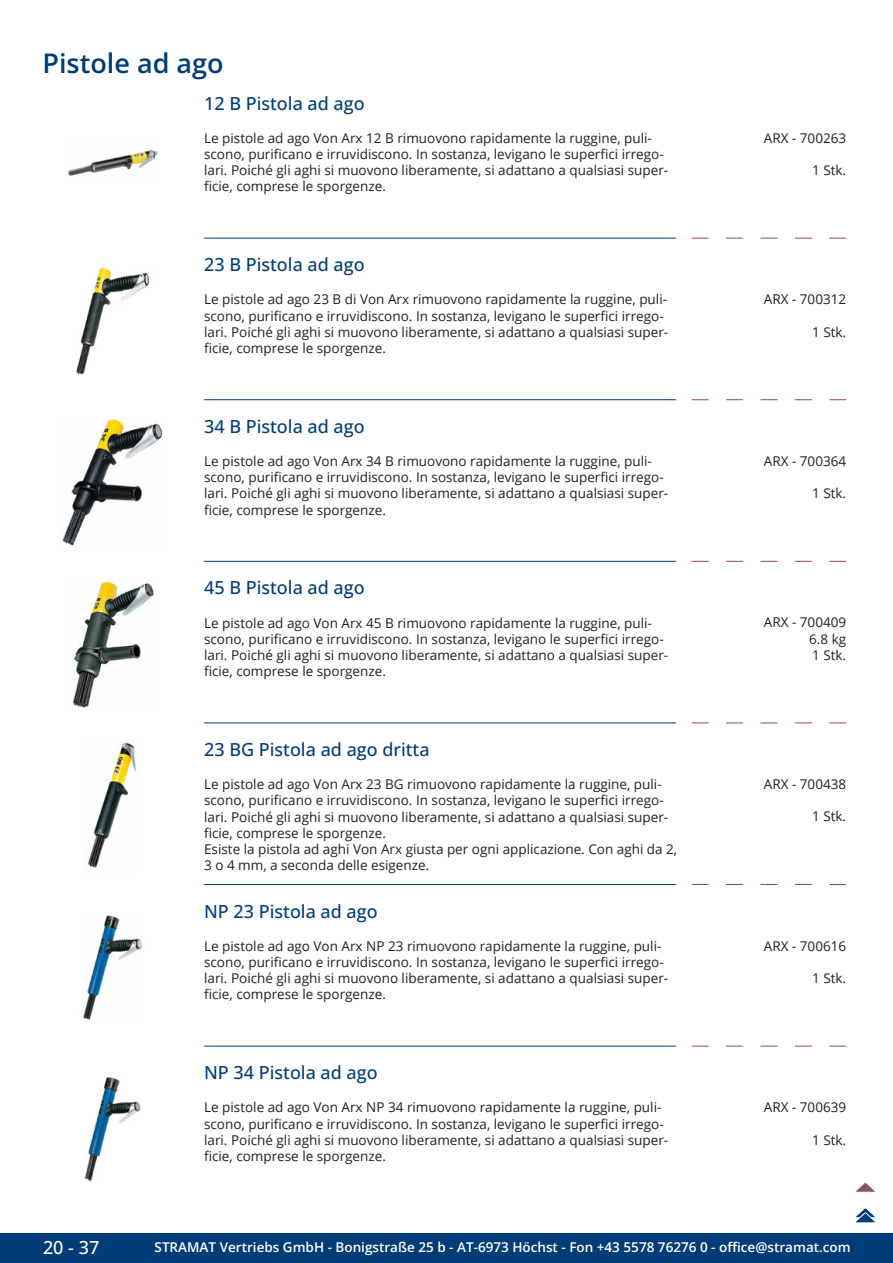
<style>
.page{position:relative;width:893px;height:1263px;background:#fff}
.page>*{position:absolute;margin:0;border:0;box-sizing:border-box;transform-origin:0 0}
.GruppeName{font:600 27px "Open Sans";color:#003d78}
.ArtikelName{font:500 18px "Open Sans";color:#003d78}
.t1{font:500 18px "Open Sans";color:#fff}
.Beschreibung{font:13.5px/16.2px "Open Sans";color:#231f20}
.ArtikelNummer{font:13.5px "Open Sans";color:#231f20}
.t2{font:600 13.5px "Open Sans";color:#fff}
</style>
<div class="page">
<div style="left:0;top:1233px;width:893px;height:30px;background:#003d78"></div>
<img style="left:68px;top:149px;width:90px;height:27px">
<img style="left:76px;top:267px;width:74px;height:108px">
<svg style="left:692px;top:238px;width:17px;height:1px"></svg>
<svg style="left:726px;top:238px;width:17px;height:1px"></svg>
<svg style="left:760px;top:238px;width:17px;height:1px"></svg>
<svg style="left:795px;top:238px;width:17px;height:1px"></svg>
<svg style="left:829px;top:238px;width:17px;height:1px"></svg>
<hr style="left:204px;top:238px;width:472px;height:1px;background:#003d78">
<img style="left:62px;top:419px;width:101px;height:127px">
<svg style="left:692px;top:399px;width:17px;height:1px"></svg>
<svg style="left:726px;top:399px;width:17px;height:1px"></svg>
<svg style="left:760px;top:399px;width:17px;height:1px"></svg>
<svg style="left:795px;top:399px;width:17px;height:1px"></svg>
<svg style="left:829px;top:399px;width:17px;height:1px"></svg>
<hr style="left:204px;top:399px;width:472px;height:1px;background:#003d78">
<img style="left:73px;top:581px;width:81px;height:127px">
<svg style="left:692px;top:561px;width:17px;height:1px"></svg>
<svg style="left:726px;top:561px;width:17px;height:1px"></svg>
<svg style="left:760px;top:561px;width:17px;height:1px"></svg>
<svg style="left:795px;top:561px;width:17px;height:1px"></svg>
<svg style="left:829px;top:561px;width:17px;height:1px"></svg>
<hr style="left:204px;top:561px;width:472px;height:1px;background:#003d78">
<img style="left:87px;top:742px;width:50px;height:126px">
<svg style="left:692px;top:723px;width:17px;height:1px"></svg>
<svg style="left:726px;top:723px;width:17px;height:1px"></svg>
<svg style="left:760px;top:723px;width:17px;height:1px"></svg>
<svg style="left:795px;top:723px;width:17px;height:1px"></svg>
<svg style="left:829px;top:723px;width:17px;height:1px"></svg>
<hr style="left:204px;top:723px;width:472px;height:1px;background:#003d78">
<img style="left:83px;top:915px;width:59px;height:105px">
<svg style="left:692px;top:884px;width:17px;height:1px"></svg>
<svg style="left:726px;top:884px;width:17px;height:1px"></svg>
<svg style="left:760px;top:884px;width:17px;height:1px"></svg>
<svg style="left:795px;top:884px;width:17px;height:1px"></svg>
<svg style="left:829px;top:884px;width:17px;height:1px"></svg>
<hr style="left:204px;top:884px;width:472px;height:1px;background:#003d78">
<img style="left:84px;top:1077px;width:57px;height:105px">
<svg style="left:692px;top:1046px;width:17px;height:1px"></svg>
<svg style="left:726px;top:1046px;width:17px;height:1px"></svg>
<svg style="left:760px;top:1046px;width:17px;height:1px"></svg>
<svg style="left:795px;top:1046px;width:17px;height:1px"></svg>
<svg style="left:829px;top:1046px;width:17px;height:1px"></svg>
<hr style="left:204px;top:1046px;width:472px;height:1px;background:#003d78">
<svg style="left:856px;top:1183px;width:19px;height:9px"></svg>
<svg style="left:855px;top:1208px;width:21px;height:15px"></svg>
<p class="GruppeName" style="left:43px;top:44px;width:183px">Pistole ad ago</p>
<p class="ArtikelName" style="left:204px;top:91px;width:162px">12 B Pistola ad ago</p>
<p class="Beschreibung" style="left:204px;top:129px;width:464px">Le pistole ad ago Von Arx 12 B rimuovono rapidamente la ruggine, puli&shy;scono, purificano e irruvidiscono. In sostanza, levigano le superfici irrego&shy;lari. Poiché gli aghi si muovono liberamente, si adattano a qualsiasi super&shy;ficie, comprese le sporgenze.</p>
<p class="ArtikelNummer" style="left:764px;top:128px;width:84px">ARX - 700263</p>
<p class="ArtikelNummer" style="left:812px;top:161px;width:36px">1 Stk.</p>
<p class="ArtikelName" style="left:204px;top:252px;width:162px">23 B Pistola ad ago</p>
<p class="Beschreibung" style="left:204px;top:291px;width:464px">Le pistole ad ago 23 B di Von Arx rimuovono rapidamente la ruggine, puli&shy;scono, purificano e irruvidiscono. In sostanza, levigano le superfici irrego&shy;lari. Poiché gli aghi si muovono liberamente, si adattano a qualsiasi super&shy;ficie, comprese le sporgenze.</p>
<p class="ArtikelNummer" style="left:764px;top:290px;width:84px">ARX - 700312</p>
<p class="ArtikelNummer" style="left:812px;top:322px;width:36px">1 Stk.</p>
<p class="ArtikelName" style="left:204px;top:414px;width:162px">34 B Pistola ad ago</p>
<p class="Beschreibung" style="left:204px;top:453px;width:464px">Le pistole ad ago Von Arx 34 B rimuovono rapidamente la ruggine, puli&shy;scono, purificano e irruvidiscono. In sostanza, levigano le superfici irrego&shy;lari. Poiché gli aghi si muovono liberamente, si adattano a qualsiasi super&shy;ficie, comprese le sporgenze.</p>
<p class="ArtikelNummer" style="left:764px;top:452px;width:84px">ARX - 700364</p>
<p class="ArtikelNummer" style="left:812px;top:484px;width:36px">1 Stk.</p>
<p class="ArtikelName" style="left:204px;top:575px;width:162px">45 B Pistola ad ago</p>
<p class="Beschreibung" style="left:204px;top:614px;width:464px">Le pistole ad ago Von Arx 45 B rimuovono rapidamente la ruggine, puli&shy;scono, purificano e irruvidiscono. In sostanza, levigano le superfici irrego&shy;lari. Poiché gli aghi si muovono liberamente, si adattano a qualsiasi super&shy;ficie, comprese le sporgenze.</p>
<p class="ArtikelNummer" style="left:764px;top:613px;width:84px">ARX - 700409</p>
<p class="ArtikelNummer" style="left:809px;top:629px;width:39px">6.8 kg</p>
<p class="ArtikelNummer" style="left:812px;top:646px;width:36px">1 Stk.</p>
<p class="ArtikelName" style="left:204px;top:737px;width:227px">23 BG Pistola ad ago dritta</p>
<p class="Beschreibung" style="left:204px;top:776px;width:475px">Le pistole ad ago Von Arx 23 BG rimuovono rapidamente la ruggine, puli&shy;scono, purificano e irruvidiscono. In sostanza, levigano le superfici irrego&shy;lari. Poiché gli aghi si muovono liberamente, si adattano a qualsiasi super&shy;ficie, comprese le sporgenze.<br>Esiste la pistola ad aghi Von Arx giusta per ogni applicazione. Con aghi da 2, 3 o 4 mm, a seconda delle esigenze.</p>
<p class="ArtikelNummer" style="left:764px;top:775px;width:84px">ARX - 700438</p>
<p class="ArtikelNummer" style="left:812px;top:807px;width:36px">1 Stk.</p>
<p class="ArtikelName" style="left:204px;top:899px;width:175px">NP 23 Pistola ad ago</p>
<p class="Beschreibung" style="left:204px;top:937px;width:464px">Le pistole ad ago Von Arx NP 23 rimuovono rapidamente la ruggine, puli&shy;scono, purificano e irruvidiscono. In sostanza, levigano le superfici irrego&shy;lari. Poiché gli aghi si muovono liberamente, si adattano a qualsiasi super&shy;ficie, comprese le sporgenze.</p>
<p class="ArtikelNummer" style="left:764px;top:936px;width:84px">ARX - 700616</p>
<p class="ArtikelNummer" style="left:812px;top:969px;width:36px">1 Stk.</p>
<p class="ArtikelName" style="left:204px;top:1060px;width:175px">NP 34 Pistola ad ago</p>
<p class="Beschreibung" style="left:204px;top:1099px;width:464px">Le pistole ad ago Von Arx NP 34 rimuovono rapidamente la ruggine, puli&shy;scono, purificano e irruvidiscono. In sostanza, levigano le superfici irrego&shy;lari. Poiché gli aghi si muovono liberamente, si adattano a qualsiasi super&shy;ficie, comprese le sporgenze.</p>
<p class="ArtikelNummer" style="left:764px;top:1098px;width:84px">ARX - 700639</p>
<p class="ArtikelNummer" style="left:812px;top:1130px;width:36px">1 Stk.</p>
<h2 class="t1" style="left:43px;top:1234px;width:58px">20 - 37</h2>
<p class="t2" style="left:155px;top:1238px;width:698px">STRAMAT Vertriebs GmbH - Bonigstraße 25 b - AT-6973 Höchst - Fon +43 5578 76276 0 - office@stramat.com</p>
</div>
